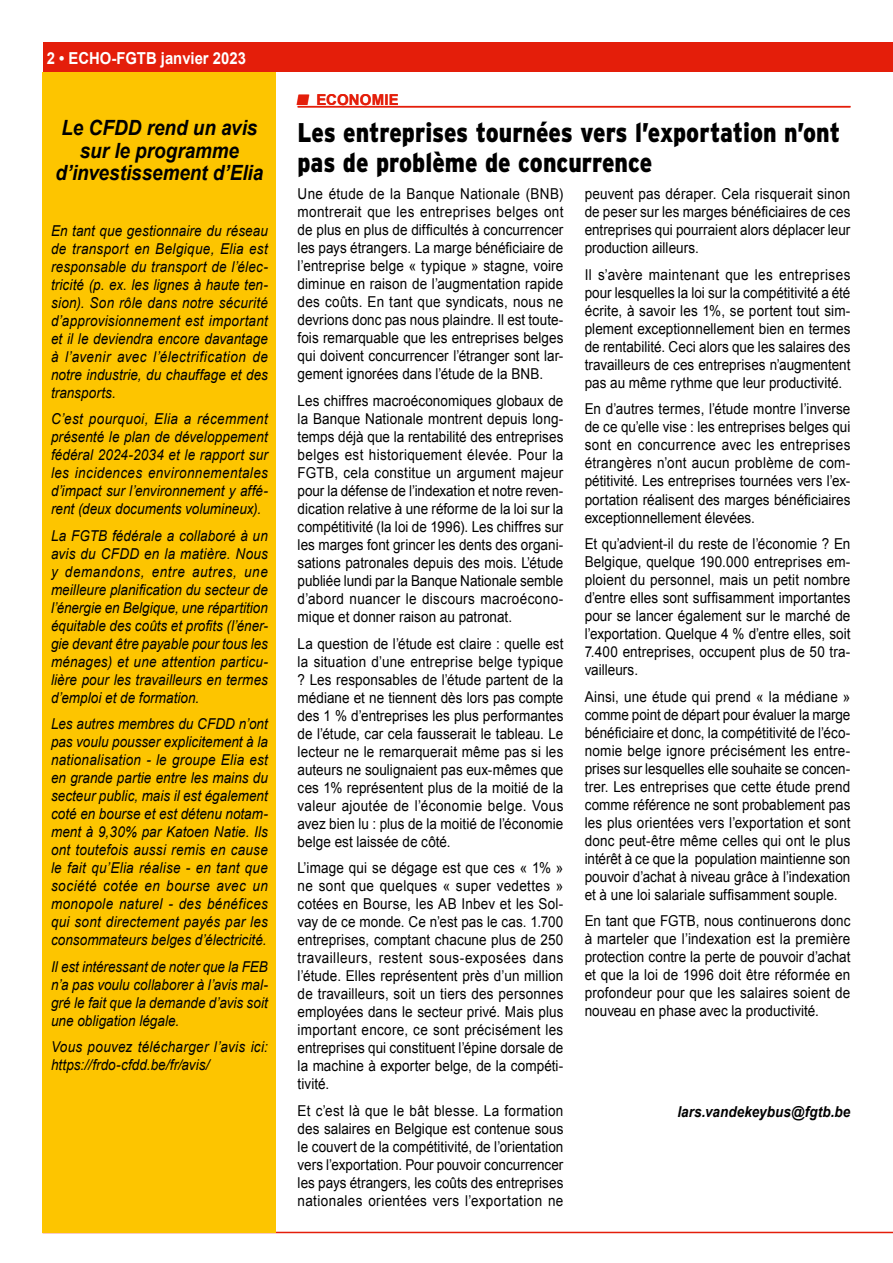
<style>
.page{position:relative;width:893px;height:1263px;background:#fff}
.page>*{position:absolute;margin:0;border:0;box-sizing:border-box;transform-origin:0 0}
.t1{font:900 27px/30px "Interstate";color:#000;scale:.85 1}
.t2{font:italic 700 21px/22.5px "Arial";letter-spacing:-.005em;color:#000;text-align:center;scale:.9 1}
.t3{font:700 16.5px "Arial";color:#fff;scale:.9 1}
.t4{font:15px/18px "Arial";letter-spacing:.005em;color:#000;text-align:justify;scale:.9 1}
.t5{font:italic 15px/18px "Arial";letter-spacing:.005em;color:#000;text-align:justify;scale:.9 1}
.t6{font:italic 700 15px "Arial";letter-spacing:.005em;color:#000;scale:.9 1}
.t7{font:700 15px "Arial";letter-spacing:.01em;color:#e41e0a}
</style>
<div class="page">
<div style="left:43px;top:43px;width:850px;height:29px;background:#e41e0a"></div>
<hr style="left:43px;top:1232px;width:850px;height:1px;background:#e41e0a">
<div style="left:43px;top:72px;width:233px;height:1161px;background:#fdc500"></div>
<hr style="left:298px;top:106px;width:552px;height:1px;background:#e41e0a">
<p class="t3" style="left:47px;top:47px;width:223px">2 • ECHO-FGTB janvier 2023</p>
<h2 class="t2" style="left:56px;top:118px;width:232px">Le CFDD rend un avis sur le programme d’investissement d’Elia</h2>
<p class="t5" style="left:51px;top:222px;width:242px">En tant que gestionnaire du réseau de transport en Belgique, Elia est responsable du transport de l’élec&shy;tricité (p. ex. les lignes à haute ten&shy;sion). Son rôle dans notre sécurité d’approvisionnement est important et il le deviendra encore davantage à l’avenir avec l’électrification de notre industrie, du chauffage et des transports.</p>
<p class="t5" style="left:51px;top:410px;width:242px">C’est pourquoi, Elia a récemment présenté le plan de développement fédéral 2024-2034 et le rapport sur les incidences environnementales d’impact sur l’environnement y affé&shy;rent (deux documents volumineux).</p>
<p class="t5" style="left:51px;top:527px;width:242px">La FGTB fédérale a collaboré à un avis du CFDD en la matière. Nous y demandons, entre autres, une meilleure planification du secteur de l’énergie en Belgique, une répartition équitable des coûts et profits (l’éner&shy;gie devant être payable pour tous les ménages) et une attention particu&shy;lière pour les travailleurs en termes d’emploi et de formation.</p>
<p class="t5" style="left:51px;top:715px;width:242px">Les autres membres du CFDD n’ont pas voulu pousser explicitement à la nationalisation - le groupe Elia est en grande partie entre les mains du secteur public, mais il est également coté en bourse et est détenu notam&shy;ment à 9,30% par Katoen Natie. Ils ont toutefois aussi remis en cause le fait qu’Elia réalise - en tant que société cotée en bourse avec un monopole naturel - des bénéfices qui sont directement payés par les consommateurs belges d’électricité.</p>
<p class="t5" style="left:51px;top:958px;width:242px">Il est intéressant de noter que la FEB n’a pas voulu collaborer à l’avis mal&shy;gré le fait que la demande d’avis soit une obligation légale.</p>
<p class="t5" style="left:51px;top:1038px;width:242px">Vous pouvez télécharger l’avis ici: https://frdo-cfdd.be/fr/avis/</p>
<p class="t7" style="left:297px;top:90px;width:104px">■ ECONOMIE</p>
<h1 class="t1" style="left:298px;top:117px;width:640px">Les entreprises tournées vers l’exportation n’ont pas de problème de concurrence</h1>
<p class="t4" style="left:298px;top:185px;width:297px">Une étude de la Banque Nationale (BNB) montrerait que les entreprises belges ont de plus en plus de difficultés à concurrencer les pays étrangers. La marge bénéficiaire de l’entreprise belge « typique » stagne, voire diminue en raison de l’augmentation rapide des coûts. En tant que syndicats, nous ne devrions donc pas nous plaindre. Il est toute&shy;fois remarquable que les entreprises belges qui doivent concurrencer l’étranger sont lar&shy;gement ignorées dans l’étude de la BNB.</p>
<p class="t4" style="left:298px;top:392px;width:297px">Les chiffres macroéconomiques globaux de la Banque Nationale montrent depuis long&shy;temps déjà que la rentabilité des entreprises belges est historiquement élevée. Pour la FGTB, cela constitue un argument majeur pour la défense de l’indexation et notre reven&shy;dication relative à une réforme de la loi sur la compétitivité (la loi de 1996). Les chiffres sur les marges font grincer les dents des organi&shy;sations patronales depuis des mois. L’étude publiée lundi par la Banque Nationale semble d’abord nuancer le discours macroécono&shy;mique et donner raison au patronat.</p>
<p class="t4" style="left:298px;top:634px;width:297px">La question de l’étude est claire : quelle est la situation d’une entreprise belge typique ? Les responsables de l’étude partent de la médiane et ne tiennent dès lors pas compte des 1 % d’entreprises les plus performantes de l’étude, car cela fausserait le tableau. Le lecteur ne le remarquerait même pas si les auteurs ne soulignaient pas eux-mêmes que ces 1% représentent plus de la moitié de la valeur ajoutée de l’économie belge. Vous avez bien lu : plus de la moitié de l’économie belge est laissée de côté.</p>
<p class="t4" style="left:298px;top:859px;width:297px">L’image qui se dégage est que ces « 1% » ne sont que quelques « super vedettes » cotées en Bourse, les AB Inbev et les Sol&shy;vay de ce monde. Ce n’est pas le cas. 1.700 entreprises, comptant chacune plus de 250 travailleurs, restent sous-exposées dans l’étude. Elles représentent près d’un million de travailleurs, soit un tiers des personnes employées dans le secteur privé. Mais plus important encore, ce sont précisément les entreprises qui constituent l’épine dorsale de la machine à exporter belge, de la compéti&shy;tivité.</p>
<p class="t4" style="left:298px;top:1101px;width:297px">Et c’est là que le bât blesse. La formation des salaires en Belgique est contenue sous le couvert de la compétitivité, de l’orientation vers l’exportation. Pour pouvoir concurrencer les pays étrangers, les coûts des entreprises nationales orientées vers l’exportation ne</p>
<p class="t4" style="left:585px;top:185px;width:297px">peuvent pas déraper. Cela risquerait sinon de peser sur les marges bénéficiaires de ces entreprises qui pourraient alors déplacer leur production ailleurs.</p>
<p class="t4" style="left:585px;top:266px;width:297px">Il s’avère maintenant que les entreprises pour lesquelles la loi sur la compétitivité a été écrite, à savoir les 1%, se portent tout sim&shy;plement exceptionnellement bien en termes de rentabilité. Ceci alors que les salaires des travailleurs de ces entreprises n’augmentent pas au même rythme que leur productivité.</p>
<p class="t4" style="left:585px;top:400px;width:297px">En d’autres termes, l’étude montre l’inverse de ce qu’elle vise : les entreprises belges qui sont en concurrence avec les entreprises étrangères n’ont aucun problème de com&shy;pétitivité. Les entreprises tournées vers l’ex&shy;portation réalisent des marges bénéficiaires exceptionnellement élevées.</p>
<p class="t4" style="left:585px;top:535px;width:297px">Et qu’advient-il du reste de l’économie ? En Belgique, quelque 190.000 entreprises em&shy;ploient du personnel, mais un petit nombre d’entre elles sont suffisamment importantes pour se lancer également sur le marché de l’exportation. Quelque 4 % d’entre elles, soit 7.400 entreprises, occupent plus de 50 tra&shy;vailleurs.</p>
<p class="t4" style="left:585px;top:687px;width:297px">Ainsi, une étude qui prend « la médiane » comme point de départ pour évaluer la marge bénéficiaire et donc, la compétitivité de l’éco&shy;nomie belge ignore précisément les entre&shy;prises sur lesquelles elle souhaite se concen&shy;trer. Les entreprises que cette étude prend comme référence ne sont probablement pas les plus orientées vers l’exportation et sont donc peut-être même celles qui ont le plus intérêt à ce que la population maintienne son pouvoir d’achat à niveau grâce à l’indexation et à une loi salariale suffisamment souple.</p>
<p class="t4" style="left:585px;top:912px;width:297px">En tant que FGTB, nous continuerons donc à marteler que l’indexation est la première protection contre la perte de pouvoir d’achat et que la loi de 1996 doit être réformée en profondeur pour que les salaires soient de nouveau en phase avec la productivité.</p>
<p class="t6" style="left:677px;top:1102px;width:194px">lars.vandekeybus@fgtb.be</p>
</div>
